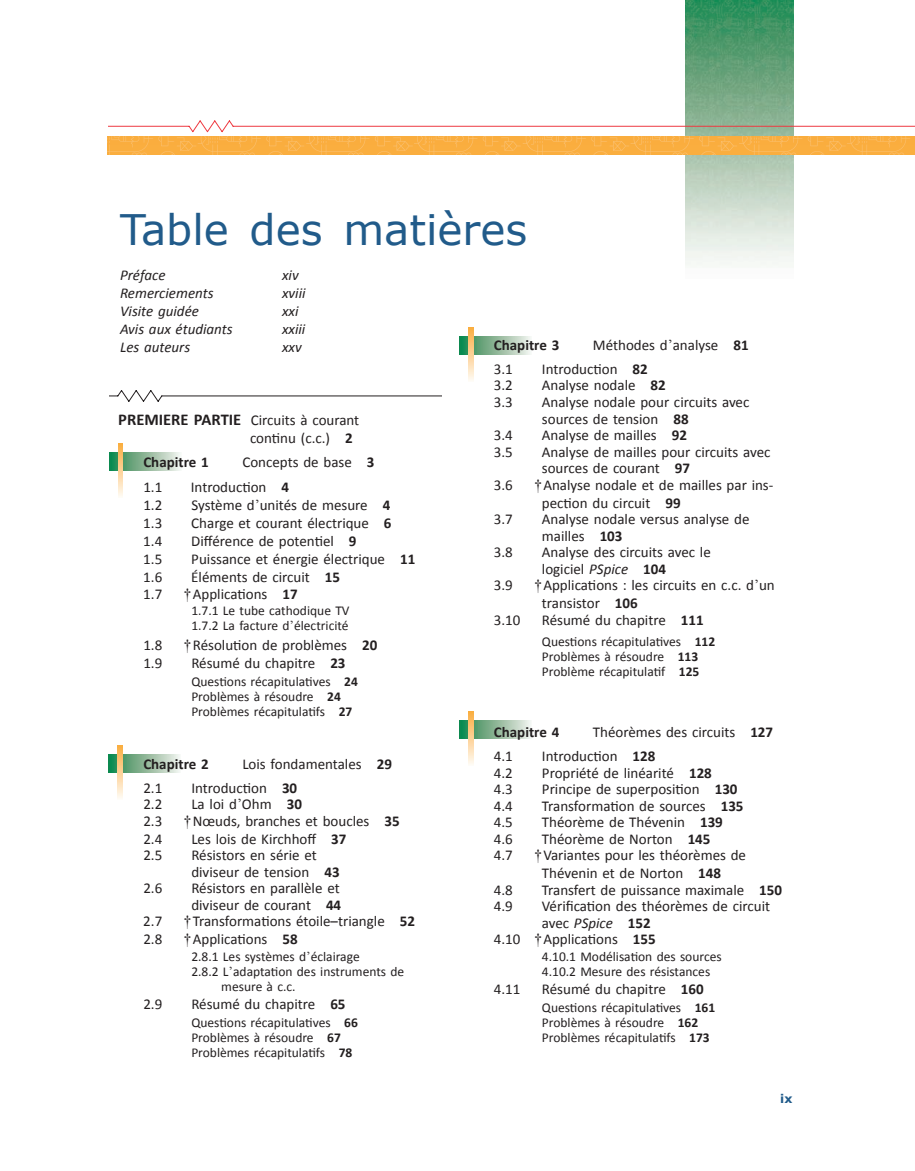
<style>
.page{position:relative;width:915px;height:1171px;background:#fff}
.page>*{position:absolute;margin:0;border:0;box-sizing:border-box;transform-origin:0 0}
.t1{font:42px "Verdana";color:#215b8a}
.t2{font:15px/16.5px "Calibri";color:#231f20}
.t3{font:italic 15px "Calibri";color:#231f20}
.t4{font:700 15px "Calibri";color:#231f20}
.t5{font:13.5px/15px "Calibri";color:#231f20}
.t6{font:700 12px "Verdana";color:#215b8a}
.s1{font-family:"Times New Roman"}
.s2{font-weight:700}
.s3{font-style:italic}
.s4{font-weight:700;font-size:16.5px}
.s5{font-style:normal}
.s6{font-weight:700;font-style:normal}
</style>
<div class="page">
<svg style="left:460px;top:337px;width:71px;height:18px"></svg>
<svg style="left:469px;top:327px;width:4px;height:54px"></svg>
<svg style="left:460px;top:720px;width:71px;height:18px"></svg>
<svg style="left:469px;top:711px;width:4px;height:54px"></svg>
<svg style="left:109px;top:754px;width:71px;height:18px"></svg>
<svg style="left:118px;top:745px;width:4px;height:53px"></svg>
<svg style="left:109px;top:390px;width:332px;height:11px"></svg>
<svg style="left:109px;top:453px;width:71px;height:18px"></svg>
<img style="left:685px;top:0;width:108px;height:265px">
<svg style="left:108px;top:120px;width:807px;height:12px"></svg>
<img style="left:108px;top:137px;width:807px;height:18px">
<svg style="left:118px;top:443px;width:5px;height:54px"></svg>
<h1 class="t1" style="left:120px;top:201px;width:409px">Table des matières</h1>
<p class="t3" style="left:120px;top:264px;width:47px">Préface</p>
<p class="t3" style="left:282px;top:264px;width:18px">xiv</p>
<p class="t3" style="left:120px;top:282px;width:95px">Remerciements</p>
<p class="t3" style="left:282px;top:282px;width:25px">xviii</p>
<p class="t3" style="left:120px;top:300px;width:80px">Visite guidée</p>
<p class="t3" style="left:282px;top:300px;width:18px">xxi</p>
<p class="t3" style="left:120px;top:318px;width:114px">Avis aux étudiants</p>
<p class="t3" style="left:282px;top:318px;width:25px">xxiii</p>
<p class="t3" style="left:120px;top:336px;width:72px">Les auteurs</p>
<p class="t3" style="left:282px;top:336px;width:21px">xxv</p>
<p class="t4" style="left:494px;top:335px;width:67px">Chapitre 3</p>
<p class="t2" style="left:593px;top:337px;width:157px">Méthodes d<span class="s1">’</span>analyse <span class="s2">81</span></p>
<p class="t2" style="left:494px;top:361px;width:20px">3.1</p>
<p class="t2" style="left:542px;top:361px;width:107px">Introduction <span class="s2">82</span></p>
<p class="t2" style="left:494px;top:377px;width:20px">3.2</p>
<p class="t2" style="left:542px;top:377px;width:125px">Analyse nodale <span class="s2">82</span></p>
<p class="t2" style="left:494px;top:394px;width:20px">3.3</p>
<p class="t2" style="left:542px;top:394px;width:209px">Analyse nodale pour circuits avec sources de tension <span class="s2">88</span></p>
<p class="t2" style="left:494px;top:427px;width:20px">3.4</p>
<p class="t2" style="left:542px;top:427px;width:147px">Analyse de mailles <span class="s2">92</span></p>
<p class="t2" style="left:494px;top:443px;width:20px">3.5</p>
<p class="t2" style="left:542px;top:443px;width:230px">Analyse de mailles pour circuits avec sources de courant <span class="s2">97</span></p>
<p class="t2" style="left:494px;top:476px;width:20px">3.6</p>
<p class="t2" style="left:542px;top:475px;width:233px;line-height:18px;text-indent:-8px"><span class="s1">†</span> Analyse nodale et de mailles par ins&shy;pection du circuit <span class="s2">99</span></p>
<p class="t2" style="left:494px;top:511px;width:20px">3.7</p>
<p class="t2" style="left:542px;top:511px;width:209px">Analyse nodale versus analyse de mailles <span class="s2">103</span></p>
<p class="t2" style="left:494px;top:544px;width:20px">3.8</p>
<p class="t2" style="left:542px;top:544px;width:171px">Analyse des circuits avec le logiciel <span class="s3">PSpice</span> <span class="s2">104</span></p>
<p class="t2" style="left:494px;top:577px;width:20px">3.9</p>
<p class="t2" style="left:542px;top:576px;width:234px;line-height:18px;text-indent:-8px"><span class="s1">†</span> Applications : les circuits en c.c. d<span class="s1">’</span>un transistor <span class="s2">106</span></p>
<p class="t2" style="left:494px;top:611px;width:28px">3.10</p>
<p class="t2" style="left:542px;top:611px;width:163px">Résumé du chapitre <span class="s2">111</span></p>
<p class="t5" style="left:542px;top:633px;width:175px">Questions récapitulatives <span class="s2">112<br></span>Problèmes à résoudre <span class="s2">113<br></span>Problème récapitulatif <span class="s2">125</span></p>
<p class="t2" style="left:250px;top:410px;width:111px;line-height:18px;text-indent:-132px"><span class="s4">PREMIERE PARTIE</span> Circuits à courant continu (c.c.) <span class="s2">2</span></p>
<p class="t4" style="left:143px;top:452px;width:67px">Chapitre 1</p>
<p class="t2" style="left:242px;top:453px;width:134px">Concepts de base <span class="s2">3</span></p>
<p class="t2" style="left:143px;top:479px;width:20px">1.1</p>
<p class="t2" style="left:191px;top:479px;width:100px">Introduction <span class="s2">4</span></p>
<p class="t2" style="left:143px;top:497px;width:20px">1.2</p>
<p class="t2" style="left:191px;top:497px;width:200px">Système d<span class="s1">’</span>unités de mesure <span class="s2">4</span></p>
<p class="t2" style="left:143px;top:515px;width:20px">1.3</p>
<p class="t2" style="left:191px;top:515px;width:202px">Charge et courant électrique <span class="s2">6</span></p>
<p class="t2" style="left:143px;top:533px;width:20px">1.4</p>
<p class="t2" style="left:191px;top:533px;width:167px">Différence de potentiel <span class="s2">9</span></p>
<p class="t2" style="left:143px;top:551px;width:20px">1.5</p>
<p class="t2" style="left:191px;top:551px;width:225px">Puissance et énergie électrique <span class="s2">11</span></p>
<p class="t2" style="left:143px;top:569px;width:20px">1.6</p>
<p class="t2" style="left:191px;top:569px;width:150px">Éléments de circuit <span class="s2">15</span></p>
<p class="t2" style="left:143px;top:585px;width:20px">1.7</p>
<p class="t2" style="left:184px;top:585px;width:115px"><span class="s1">†</span> Applications <span class="s2">17</span></p>
<p class="t5" style="left:191px;top:603px;width:160px">1.7.1 Le tube cathodique TV<br>1.7.2 La facture d<span class="s1">’</span>électricité</p>
<p class="t2" style="left:143px;top:636px;width:20px">1.8</p>
<p class="t2" style="left:184px;top:636px;width:195px"><span class="s1">†</span> Résolution de problèmes <span class="s2">20</span></p>
<p class="t2" style="left:143px;top:654px;width:20px">1.9</p>
<p class="t2" style="left:191px;top:654px;width:156px">Résumé du chapitre <span class="s2">23</span></p>
<p class="t5" style="left:191px;top:673px;width:168px">Questions récapitulatives <span class="s2">24<br></span>Problèmes à résoudre <span class="s2">24<br></span>Problèmes récapitulatifs <span class="s2">27</span></p>
<p class="t4" style="left:143px;top:753px;width:67px">Chapitre 2</p>
<p class="t2" style="left:242px;top:755px;width:151px">Lois fondamentales <span class="s2">29</span></p>
<p class="t2" style="left:143px;top:779px;width:20px">2.1</p>
<p class="t2" style="left:191px;top:779px;width:107px">Introduction <span class="s2">30</span></p>
<p class="t2" style="left:143px;top:795px;width:20px">2.2</p>
<p class="t2" style="left:191px;top:795px;width:112px">La loi d<span class="s1">’</span>Ohm <span class="s2">30</span></p>
<p class="t2" style="left:143px;top:812px;width:20px">2.3</p>
<p class="t2" style="left:184px;top:812px;width:217px"><span class="s1">†</span> Nœuds, branches et boucles <span class="s2">35</span></p>
<p class="t2" style="left:143px;top:830px;width:20px">2.4</p>
<p class="t2" style="left:191px;top:830px;width:157px">Les lois de Kirchhoff <span class="s2">37</span></p>
<p class="t2" style="left:143px;top:846px;width:20px">2.5</p>
<p class="t2" style="left:191px;top:846px;width:150px">Résistors en série et diviseur de tension <span class="s2">43</span></p>
<p class="t2" style="left:143px;top:879px;width:20px">2.6</p>
<p class="t2" style="left:191px;top:879px;width:151px">Résistors en parallèle et diviseur de courant <span class="s2">44</span></p>
<p class="t2" style="left:143px;top:912px;width:20px">2.7</p>
<p class="t2" style="left:184px;top:912px;width:233px"><span class="s1">†</span> Transformations étoile–triangle <span class="s2">52</span></p>
<p class="t2" style="left:143px;top:930px;width:20px">2.8</p>
<p class="t2" style="left:184px;top:930px;width:115px"><span class="s1">†</span> Applications <span class="s2">58</span></p>
<p class="t5" style="left:191px;top:948px;width:170px">2.8.1 Les systèmes d<span class="s1">’</span>éclairage</p>
<p class="t5" style="left:191px;top:963px;width:214px">2.8.2 L<span class="s1">’</span>adaptation des instruments de</p>
<p class="t5" style="left:221px;top:978px;width:76px">mesure à c.c.</p>
<p class="t2" style="left:143px;top:995px;width:20px">2.9</p>
<p class="t2" style="left:191px;top:995px;width:156px">Résumé du chapitre <span class="s2">65</span></p>
<p class="t5" style="left:191px;top:1014px;width:168px">Questions récapitulatives <span class="s2">66<br></span>Problèmes à résoudre <span class="s2">67<br></span>Problèmes récapitulatifs <span class="s2">78</span></p>
<p class="t4" style="left:494px;top:722px;width:67px">Chapitre 4</p>
<p class="t2" style="left:593px;top:724px;width:182px">Théorèmes des circuits <span class="s2">127</span></p>
<p class="t2" style="left:494px;top:748px;width:20px">4.1</p>
<p class="t2" style="left:542px;top:748px;width:115px">Introduction <span class="s2">128</span></p>
<p class="t2" style="left:494px;top:764px;width:20px">4.2</p>
<p class="t2" style="left:542px;top:764px;width:171px">Propriété de linéarité <span class="s2">128</span></p>
<p class="t2" style="left:494px;top:781px;width:20px">4.3</p>
<p class="t2" style="left:542px;top:781px;width:197px">Principe de superposition <span class="s2">130</span></p>
<p class="t2" style="left:494px;top:797px;width:20px">4.4</p>
<p class="t2" style="left:542px;top:797px;width:203px">Transformation de sources <span class="s2">135</span></p>
<p class="t2" style="left:494px;top:814px;width:20px">4.5</p>
<p class="t2" style="left:542px;top:814px;width:183px">Théorème de Thévenin <span class="s2">139</span></p>
<p class="t2" style="left:494px;top:830px;width:20px">4.6</p>
<p class="t2" style="left:542px;top:830px;width:170px">Théorème de Norton <span class="s2">145</span></p>
<p class="t2" style="left:494px;top:847px;width:20px">4.7</p>
<p class="t2" style="left:542px;top:846px;width:206px;line-height:18px;text-indent:-7px"><span class="s1">†</span> Variantes pour les théorèmes de<br>Thévenin et de Norton <span class="s2">148</span></p>
<p class="t2" style="left:494px;top:881px;width:20px">4.8</p>
<p class="t2" style="left:542px;top:881px;width:242px">Transfert de puissance maximale <span class="s2">150</span></p>
<p class="t2" style="left:494px;top:898px;width:20px">4.9</p>
<p class="t2" style="left:542px;top:898px;width:230px">Vérification des théorèmes de circuit</p>
<p class="t3" style="left:542px;top:912px;width:110px"><span class="s5">avec</span> PSpice <span class="s6">152</span></p>
<p class="t2" style="left:494px;top:931px;width:163px">4.10 <span class="s1">†</span> Applications <span class="s2">155</span></p>
<p class="t5" style="left:542px;top:948px;width:181px">4.10.1 Modélisation des sources<br>4.10.2 Mesure des résistances</p>
<p class="t2" style="left:494px;top:980px;width:28px">4.11</p>
<p class="t2" style="left:542px;top:980px;width:163px">Résumé du chapitre <span class="s2">160</span></p>
<p class="t5" style="left:542px;top:999px;width:175px">Questions récapitulatives <span class="s2">161<br></span>Problèmes à résoudre <span class="s2">162<br></span>Problèmes récapitulatifs <span class="s2">173</span></p>
<p class="t6" style="left:780px;top:1089px;width:14px">ix</p>
</div>
